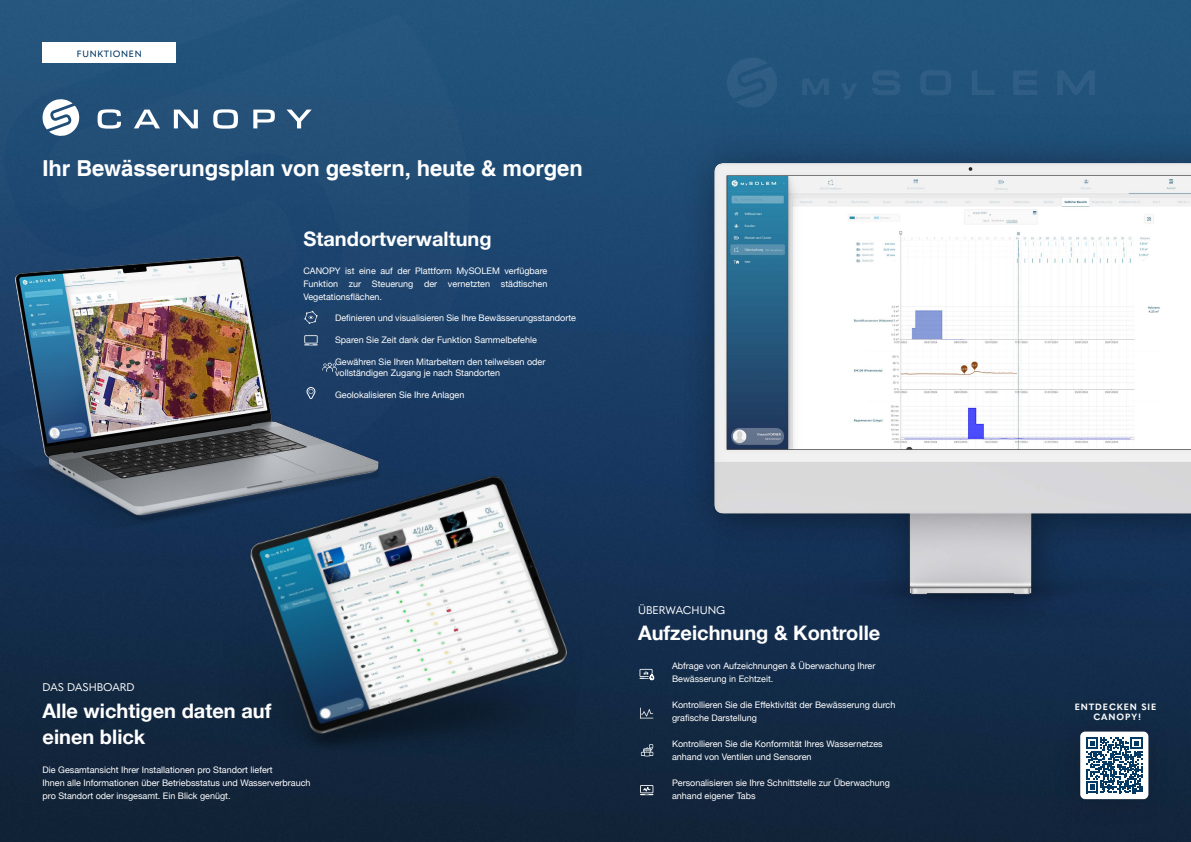
<style>
.page{position:relative;width:1191px;height:842px;background:#fff}
.page>*{position:absolute;margin:0;border:0;box-sizing:border-box;transform-origin:0 0}
.t1{font:700 22px "Helvetica";letter-spacing:-.005em;color:#fff}
.t2{font:700 20px/26.8px "Helvetica Neue";color:#fff}
.t3{font:11px "Quasimoda";color:#fff}
.t4{font:9px/13px "Helvetica Neue";color:#fff}
.t5{font:700 9px/10.8px "Quasimoda";letter-spacing:.1em;color:#fff;text-align:center}
.t6{font:500 9px "Quasimoda";letter-spacing:.075em;color:#043964}
</style>
<div class="page">
<img style="left:0;top:0;width:1191px;height:842px">
<svg style="left:363px;top:14px;width:115px;height:425px;background:#214c74"></svg>
<div style="left:0;top:0;width:363px;height:204px;background:#235179"></div>
<svg style="left:98px;top:109px;width:23px;height:20px"></svg>
<svg style="left:134px;top:110px;width:26px;height:18px"></svg>
<svg style="left:174px;top:110px;width:24px;height:18px"></svg>
<svg style="left:213px;top:109px;width:25px;height:20px"></svg>
<svg style="left:253px;top:110px;width:22px;height:18px"></svg>
<svg style="left:286px;top:110px;width:26px;height:18px"></svg>
<svg style="left:40px;top:98px;width:42px;height:39px"></svg>
<div style="left:43px;top:43px;width:133px;height:20px;background:#fff"></div>
<img style="left:209px;top:439px;width:393px;height:367px">
<div style="left:1049px;top:707px;width:124px;height:123px;background:#12263e"></div>
<div style="left:1080px;top:732px;width:68px;height:67px;background:#fff;border-radius:5px"></div>
<svg style="left:1086px;top:737px;width:56px;height:56px"></svg>
<svg style="left:639px;top:669px;width:15px;height:11px"></svg>
<svg style="left:640px;top:708px;width:13px;height:11px"></svg>
<svg style="left:641px;top:744px;width:12px;height:12px"></svg>
<svg style="left:640px;top:785px;width:13px;height:10px"></svg>
<div style="left:680px;top:131px;width:511px;height:507px;background:#000;opacity:.4"></div>
<img style="left:713px;top:114px;width:478px;height:514px">
<svg style="left:723px;top:56px;width:57px;height:53px;background:#28577e"></svg>
<svg style="left:802px;top:79px;width:27px;height:16px"></svg>
<svg style="left:841px;top:83px;width:16px;height:16px"></svg>
<svg style="left:872px;top:70px;width:222px;height:25px;background:#26567d"></svg>
<img style="left:0;top:204px;width:439px;height:363px">
<svg style="left:322px;top:363px;width:15px;height:9px"></svg>
<p class="t6" style="left:77px;top:47px;width:66px">FUNKTIONEN</p>
<h1 class="t1" style="left:43px;top:155px;width:542px">Ihr Bewässerungsplan von gestern, heute &amp; morgen</h1>
<h2 class="t2" style="left:303px;top:226px;width:190px">Standortverwaltung</h2>
<p class="t4" style="left:303px;top:265px;width:245px;text-align:justify">CANOPY ist eine auf der Plattform MySOLEM verfügbare Funktion zur Steuerung der vernetzten städtischen Vegetationsflächen.</p>
<p class="t4" style="left:335px;top:312px;width:242px">Definieren und visualisieren Sie Ihre Bewässerungsstandorte</p>
<p class="t4" style="left:335px;top:334px;width:203px">Sparen Sie Zeit dank der Funktion Sammelbefehle</p>
<p class="t4" style="left:335px;top:356px;width:212px;line-height:11px">Gewähren Sie Ihren Mitarbeitern den teilweisen oder vollständigen Zugang je nach Standorten</p>
<p class="t4" style="left:335px;top:388px;width:131px">Geolokalisieren Sie Ihre Anlagen</p>
<p class="t3" style="left:43px;top:678px;width:93px">DAS DASHBOARD</p>
<h2 class="t2" style="left:43px;top:697px;width:230px">Alle wichtigen daten auf einen blick</h2>
<p class="t4" style="left:43px;top:764px;width:269px">Die Gesamtansicht Ihrer Installationen pro Standort liefert<br>Ihnen alle Informationen über Betriebsstatus und Wasserverbrauch pro Standort oder insgesamt. Ein Blick genügt.</p>
<p class="t3" style="left:638px;top:601px;width:89px">ÜBERWACHUNG</p>
<h2 class="t2" style="left:638px;top:620px;width:244px">Aufzeichnung &amp; Kontrolle</h2>
<p class="t4" style="left:672px;top:660px;width:205px">Abfrage von Aufzeichnungen &amp; Überwachung Ihrer<br>Bewässerung in Echtzeit.</p>
<p class="t4" style="left:672px;top:699px;width:225px">Kontrollieren Sie die Effektivität der Bewässerung durch grafische Darstellung</p>
<p class="t4" style="left:672px;top:738px;width:212px">Kontrollieren Sie die Konformität Ihres Wassernetzes anhand von Ventilen und Sensoren</p>
<p class="t4" style="left:672px;top:777px;width:219px">Personalisieren sie Ihre Schnittstelle zur Überwachung anhand eigener Tabs</p>
<p class="t5" style="left:1074px;top:700px;width:83px">ENTDECKEN SIE<br>CANOPY!</p>
</div>
